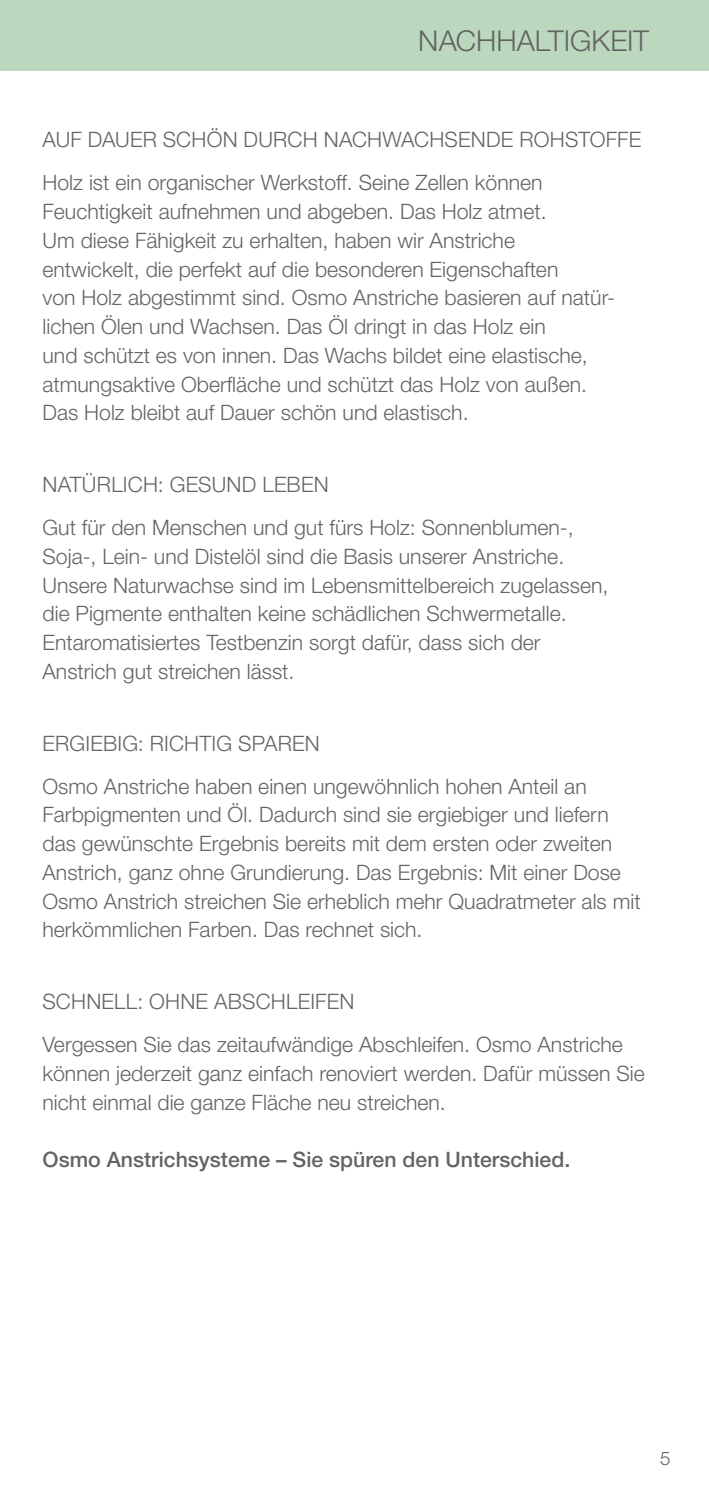
<style>
.page{position:relative;width:709px;height:1489px;background:#fff}
.page>*{position:absolute;margin:0;border:0;box-sizing:border-box;transform-origin:0 0}
.t1{font:300 28.75px "Helvetica Neue";color:#646463}
.t2{font:300 21.25px/28.8px "Helvetica Neue";color:#646463}
.t3{font:500 21.25px "Helvetica Neue";color:#646463}
.t4{font:300 18.75px "Helvetica Neue";color:#646463}
</style>
<div class="page">
<div style="left:0;top:0;width:709px;height:71px;background:#bbd8be"></div>
<h1 class="t1" style="left:418px;top:23px;width:232px">NACHHALTIGKEIT</h1>
<p class="t2" style="left:43px;top:118px;width:600px;line-height:43px">AUF DAUER SCHÖN DURCH NACHWACHSENDE ROHSTOFFE<br>Holz ist ein organischer Werkstoff. Seine Zellen können</p>
<p class="t2" style="left:43px;top:196px;width:574px">Feuchtigkeit aufnehmen und abgeben. Das Holz atmet.<br>Um diese Fähigkeit zu erhalten, haben wir Anstriche entwickelt, die perfekt auf die besonderen Eigenschaften<br>von Holz abgestimmt sind. Osmo Anstriche basieren auf natür&shy;lichen Ölen und Wachsen. Das Öl dringt in das Holz ein<br>und schützt es von innen. Das Wachs bildet eine elastische, atmungsaktive Oberfläche und schützt das Holz von außen.<br>Das Holz bleibt auf Dauer schön und elastisch.</p>
<p class="t2" style="left:43px;top:462px;width:532px;line-height:43px">NATÜRLICH: GESUND LEBEN<br>Gut für den Menschen und gut fürs Holz: Sonnenblumen-,</p>
<p class="t2" style="left:43px;top:541px;width:567px">Soja-, Lein- und Distelöl sind die Basis unserer Anstriche.<br>Unsere Naturwachse sind im Lebensmittelbereich zugelassen, die Pigmente enthalten keine schädlichen Schwermetalle.<br>Entaromatisiertes Testbenzin sorgt dafür, dass sich der Anstrich gut streichen lässt.</p>
<p class="t2" style="left:43px;top:721px;width:545px;line-height:43px">ERGIEBIG: RICHTIG SPAREN<br>Osmo Anstriche haben einen ungewöhnlich hohen Anteil an</p>
<p class="t2" style="left:43px;top:799px;width:599px">Farbpigmenten und Öl. Dadurch sind sie ergiebiger und liefern das gewünschte Ergebnis bereits mit dem ersten oder zweiten Anstrich, ganz ohne Grundierung. Das Ergebnis: Mit einer Dose Osmo Anstrich streichen Sie erheblich mehr Quadratmeter als mit herkömmlichen Farben. Das rechnet sich.</p>
<p class="t2" style="left:43px;top:979px;width:582px;line-height:43px">SCHNELL: OHNE ABSCHLEIFEN<br>Vergessen Sie das zeitaufwändige Abschleifen. Osmo Anstriche</p>
<p class="t2" style="left:43px;top:1058px;width:603px">können jederzeit ganz einfach renoviert werden. Dafür müssen Sie nicht einmal die ganze Fläche neu streichen.</p>
<p class="t3" style="left:43px;top:1146px;width:529px">Osmo Anstrichsysteme – Sie spüren den Unterschied.</p>
<p class="t4" style="left:660px;top:1446px;width:12px">5</p>
</div>
